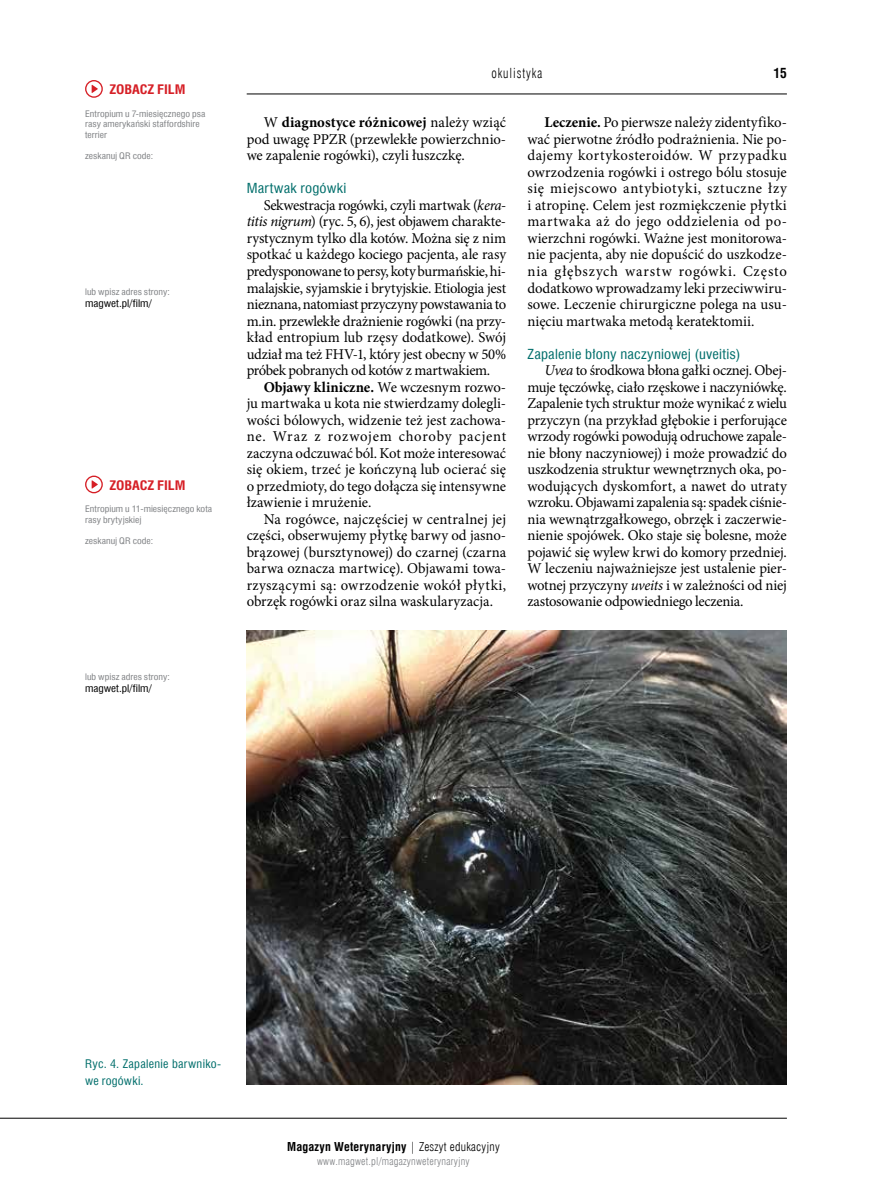
<style>
.page{position:relative;width:872px;height:1191px;background:#fff}
.page>*{position:absolute;margin:0;border:0;box-sizing:border-box;transform-origin:0 0}
.t1{font:15px/16.5px "Minion Pro";letter-spacing:-.005em;color:#000;text-align:justify}
.t2{font:13.5px "Swis 721 Cn EU";letter-spacing:.015em;color:#006e6b;scale:1.09 1}
.t3{font:13.5px "Swis 721 Lt Cn EU";letter-spacing:.075em;color:#000;scale:.9 1}
.t4{font:700 13.5px "Swis 721 Cn EU";color:#000}
.t5{font:700 12.9px "Swis 721 Cn EU";letter-spacing:-.01em;color:#d61f26;scale:1.11 1}
.t6{font:700 12px "Swis 721 Cn EU";letter-spacing:.02em;color:#000}
.t7{font:11.55px/16.5px "Swis 721 Cn EU";letter-spacing:.02em;color:#006e6b;scale:1.06 1}
.t8{font:10.5px "Swis 721 Lt Cn EU";letter-spacing:.02em;color:#808285}
.t9{font:10.2px "Swis 721 Cn EU";color:#000;scale:1.11 1}
.t10{font:8.7px/10.5px "Swis 721 Cn EU";letter-spacing:.005em;color:#808285;scale:1.11 1}
.s1{font-weight:700}
.s2{font-style:italic}
.s3{font-family:"Swis 721 Lt Cn EU";font-weight:400}
</style>
<div class="page">
<hr style="left:247px;top:94px;width:540px;height:1px;background:#000">
<hr style="left:0;top:1117px;width:787px;height:1px;background:#000">
<img style="left:247px;top:631px;width:540px;height:453px">
<svg style="left:85px;top:80px;width:18px;height:18px"></svg>
<svg style="left:85px;top:475px;width:18px;height:18px"></svg>
<p class="t5" style="left:109px;top:82px;width:70px">ZOBACZ FILM</p>
<p class="t10" style="left:85px;top:108px;width:110px">Entropium u 7-miesięcznego psa rasy amerykański staffordshire terrier</p>
<p class="t10" style="left:85px;top:150px;width:63px">zeskanuj QR code:</p>
<p class="t10" style="left:85px;top:287px;width:78px">lub wpisz adres strony:</p>
<p class="t9" style="left:85px;top:297px;width:62px">magwet.pl/film/</p>
<p class="t5" style="left:109px;top:477px;width:70px">ZOBACZ FILM</p>
<p class="t10" style="left:85px;top:504px;width:116px">Entropium u 11-miesięcznego kota rasy brytyjskiej</p>
<p class="t10" style="left:85px;top:535px;width:63px">zeskanuj QR code:</p>
<p class="t10" style="left:85px;top:672px;width:78px">lub wpisz adres strony:</p>
<p class="t9" style="left:85px;top:682px;width:62px">magwet.pl/film/</p>
<p class="t3" style="left:491px;top:65px;width:58px">okulistyka</p>
<p class="t4" style="left:773px;top:65px;width:15px">15</p>
<p class="t1" style="left:247px;top:114px;width:261px;text-indent:17px">W <span class="s1">diagnostyce różnicowej</span> należy wziąć pod uwagę PPZR (przewlekłe powierzchnio&shy;we zapalenie rogówki), czyli łuszczkę.</p>
<p class="t2" style="left:247px;top:180px;width:93px">Martwak rogówki</p>
<p class="t1" style="left:247px;top:197px;width:261px;text-indent:17px">Sekwestracja rogówki, czyli martwak (<span class="s2">kera&shy;titis nigrum</span>) (ryc. 5, 6), jest objawem charakte&shy;rystycznym tylko dla kotów. Można się z nim spotkać u każdego kociego pacjenta, ale rasy predysponowane to persy, koty burmańskie, hi&shy;malajskie, syjamskie i brytyjskie. Etiologia jest nieznana, natomiast przyczyny powstawania to m.in. przewlekłe drażnienie rogówki (na przy&shy;kład entropium lub rzęsy dodatkowe). Swój udział ma też FHV-1, który jest obecny w 50% próbek pobranych od kotów z martwakiem.</p>
<p class="t1" style="left:247px;top:378px;width:261px;text-indent:17px"><span class="s1">Objawy kliniczne.</span> We wczesnym rozwo&shy;ju martwaka u kota nie stwierdzamy dolegli&shy;wości bólowych, widzenie też jest zachowa&shy;ne. Wraz z rozwojem choroby pacjent zaczyna odczuwać ból. Kot może interesować się okiem, trzeć je kończyną lub ocierać się o przedmioty, do tego dołącza się intensywne łzawienie i mrużenie.</p>
<p class="t1" style="left:247px;top:510px;width:261px;text-indent:17px">Na rogówce, najczęściej w centralnej jej części, obserwujemy płytkę barwy od jasno&shy;brązowej (bursztynowej) do czarnej (czarna barwa oznacza martwicę). Objawami towa&shy;rzyszącymi są: owrzodzenie wokół płytki, obrzęk rogówki oraz silna waskularyzacja.</p>
<p class="t1" style="left:527px;top:114px;width:261px;text-indent:17px"><span class="s1">Leczenie.</span> Po pierwsze należy zidentyfiko&shy;wać pierwotne źródło podrażnienia. Nie po&shy;dajemy kortykosteroidów. W przypadku owrzodzenia rogówki i ostrego bólu stosuje się miejscowo antybiotyki, sztuczne łzy i atropinę. Celem jest rozmiękczenie płytki martwaka aż do jego oddzielenia od po&shy;wierzchni rogówki. Ważne jest monitorowa&shy;nie pacjenta, aby nie dopuścić do uszkodze&shy;nia głębszych warstw rogówki. Często dodatkowo wprowadzamy leki przeciwwiru&shy;sowe. Leczenie chirurgiczne polega na usu&shy;nięciu martwaka metodą keratektomii.</p>
<p class="t2" style="left:527px;top:345px;width:197px">Zapalenie błony naczyniowej (uveitis)</p>
<p class="t1" style="left:527px;top:362px;width:261px;text-indent:17px"><span class="s2">Uvea</span> to środkowa błona gałki ocznej. Obej&shy;muje tęczówkę, ciało rzęskowe i naczyniówkę.<br>Zapalenie tych struktur może wynikać z wielu przyczyn (na przykład głębokie i perforujące wrzody rogówki powodują odruchowe zapale&shy;nie błony naczyniowej) i może prowadzić do uszkodzenia struktur wewnętrznych oka, po&shy;wodujących dyskomfort, a nawet do utraty wzroku. Objawami zapalenia są: spadek ciśnie&shy;nia wewnątrzgałkowego, obrzęk i zaczerwie&shy;nienie spojówek. Oko staje się bolesne, może pojawić się wylew krwi do komory przedniej.<br>W leczeniu najważniejsze jest ustalenie pier&shy;wotnej przyczyny <span class="s2">uveits</span> i w zależności od niej zastosowanie odpowiedniego leczenia.</p>
<p class="t7" style="left:85px;top:1055px;width:130px">Ryc. 4. Zapalenie barwniko&shy;we rogówki.</p>
<p class="t6" style="left:287px;top:1139px;width:214px">Magazyn Weterynaryjny <span class="s3">| Zeszyt edukacyjny</span></p>
<p class="t8" style="left:317px;top:1154px;width:154px">www.magwet.pl/magazynweterynaryjny</p>
</div>
